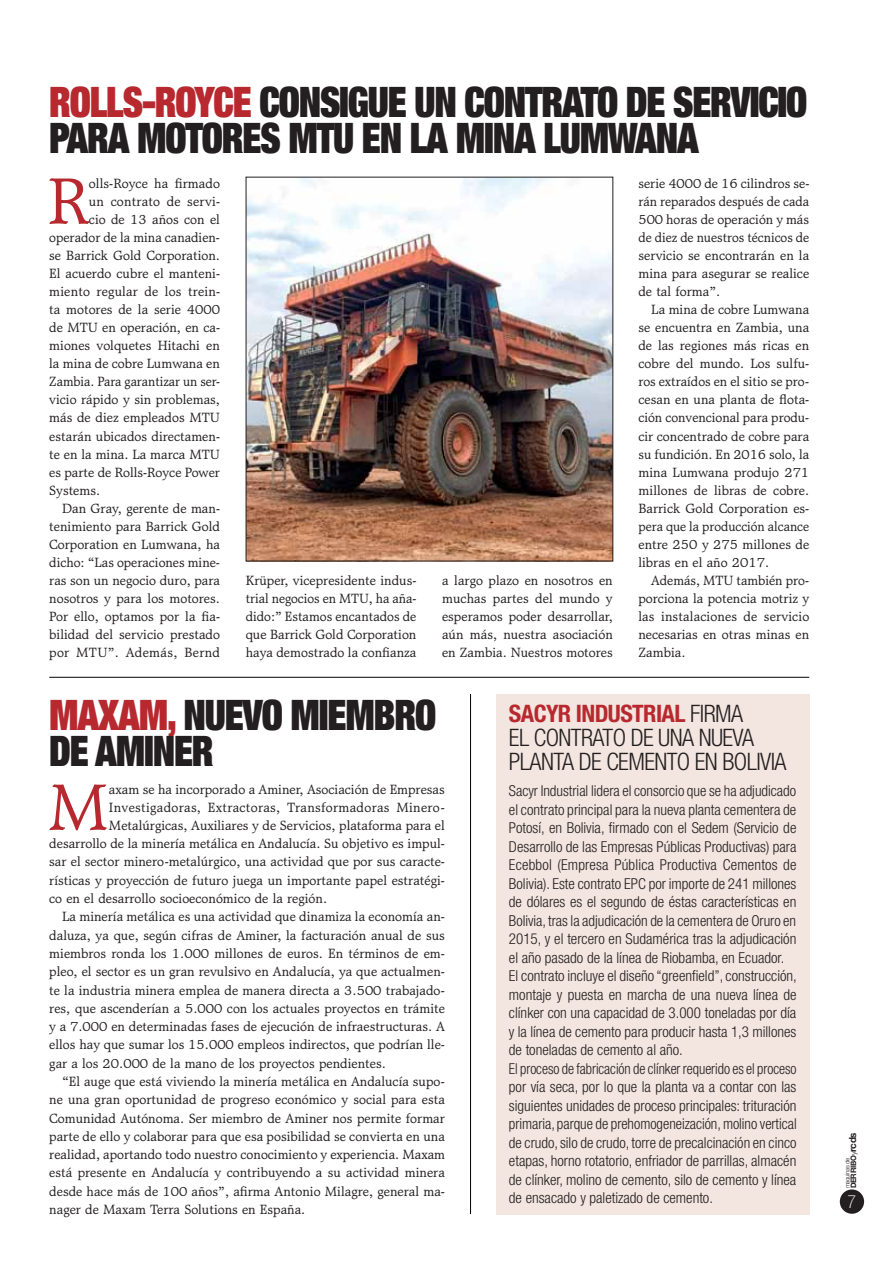
<style>
.page{position:relative;width:893px;height:1263px;background:#fff}
.page>*{position:absolute;margin:0;border:0;box-sizing:border-box;transform-origin:0 0}
.t1{font:66.3px "Matt Antique BT";color:#b8292f;scale:.95 1}
.t2{font:900 expanded 42.15px/36.2px "Helvetica Neue";letter-spacing:-.03em;color:#231f20;scale:.9 1}
.t3{font:300 condensed 24.15px/24.2px "Helvetica Neue";letter-spacing:-.025em;color:#231f20}
.t4{font:100 condensed 18px "Helvetica Neue";color:#fff}
.t5{font:300 condensed 15px/18.5px "Helvetica Neue";color:#231f20}
.t6{font:13.5px/18px "Matt Antique BT";color:#231f20;text-align:justify;scale:.95 1}
.t7{font:13.5px/18px "Matt Antique BT";color:#231f20;text-align:justify;scale:.94 1}
.t8{font:13.5px "Matt Antique BT";letter-spacing:.025em;color:#231f20;scale:.95 1}
.t9{font:13.5px "Matt Antique BT";color:#231f20;scale:.92 1}
.t10{font:700 7.5px "Helvetica Neue";letter-spacing:-.04em;color:#231f20}
.t11{font:300 6px "Helvetica Neue";letter-spacing:-.04em;color:#231f20}
.s1{color:#b8292f}
.s2{font-weight:700;color:#b8292f}
.s3{font-weight:300}
.s4{font-size:9.75px}
</style>
<div class="page">
<div style="left:840px;top:1189px;width:24px;height:25px;background:#231f20;border-radius:50%"></div>
<div style="left:496px;top:694px;width:313px;height:520px;background:#f3e5df"></div>
<hr style="left:49px;top:677px;width:760px;height:1px;background:#000">
<hr style="left:470px;top:694px;width:1px;height:520px;background:#000">
<img style="left:248px;top:179px;width:363px;height:380px">
<h2 class="t2" style="left:49px;top:88px;width:844px"><span class="s1">ROLLS-ROYCE</span> CONSIGUE UN CONTRATO DE SERVICIO<br>PARA MOTORES MTU EN LA MINA LUMWANA</h2>
<p class="t7" style="left:638px;top:175px;width:183px">serie 4000 de 16 cilindros se&shy;rán reparados después de cada 500 horas de operación y más de diez de nuestros técnicos de servicio se encontrarán en la mina para asegurar se realice de tal forma”.</p>
<p class="t6" style="left:638px;top:302px;width:181px;text-indent:13px">La mina de cobre Lumwana se encuentra en Zambia, una de las regiones más ricas en cobre del mundo. Los sulfu&shy;ros extraídos en el sitio se pro&shy;cesan en una planta de flota&shy;ción convencional para produ&shy;cir concentrado de cobre para su fundición. En 2016 solo, la mina Lumwana produjo 271 millones de libras de cobre.<br>Barrick Gold Corporation es&shy;pera que la producción alcance entre 250 y 275 millones de libras en el año 2017.</p>
<p class="t7" style="left:638px;top:573px;width:183px;text-indent:13px">Además, MTU también pro&shy;porciona la potencia motriz y las instalaciones de servicio necesarias en otras minas en Zambia.</p>
<h1 class="t1" style="left:48px;top:176px;width:45px">R</h1>
<p class="t6" style="left:89px;top:175px;width:139px">olls-Royce ha firmado</p>
<p class="t6" style="left:89px;top:193px;width:139px">un contrato de servi-</p>
<p class="t6" style="left:89px;top:211px;width:139px">cio de 13 años con el</p>
<p class="t7" style="left:49px;top:229px;width:183px">operador de la mina canadien-</p>
<p class="t6" style="left:49px;top:248px;width:181px">se Barrick Gold Corporation.</p>
<p class="t6" style="left:49px;top:266px;width:181px">El acuerdo cubre el manteni-</p>
<p class="t6" style="left:49px;top:284px;width:181px">miento regular de los trein-</p>
<p class="t6" style="left:49px;top:302px;width:181px">ta motores de la serie 4000</p>
<p class="t6" style="left:49px;top:320px;width:181px">de MTU en operación, en ca-</p>
<p class="t6" style="left:49px;top:338px;width:181px">miones volquetes Hitachi en</p>
<p class="t6" style="left:49px;top:356px;width:181px">la mina de cobre Lumwana en</p>
<p class="t9" style="left:49px;top:377px;width:187px">Zambia. Para garantizar un ser-</p>
<p class="t6" style="left:49px;top:392px;width:181px">vicio rápido y sin problemas,</p>
<p class="t6" style="left:49px;top:410px;width:181px">más de diez empleados MTU</p>
<p class="t6" style="left:49px;top:428px;width:181px">estarán ubicados directamen-</p>
<p class="t6" style="left:49px;top:446px;width:181px">te en la mina. La marca MTU</p>
<p class="t6" style="left:49px;top:464px;width:181px">es parte de Rolls-Royce Power</p>
<p class="t6" style="left:49px;top:482px;width:55px">Systems.</p>
<p class="t6" style="left:62px;top:501px;width:168px">Dan Gray, gerente de man-</p>
<p class="t6" style="left:49px;top:519px;width:181px">tenimiento para Barrick Gold</p>
<p class="t6" style="left:49px;top:537px;width:181px">Corporation en Lumwana, ha</p>
<p class="t7" style="left:49px;top:555px;width:183px">dicho: “Las operaciones mine-</p>
<p class="t6" style="left:49px;top:573px;width:181px">ras son un negocio duro, para</p>
<p class="t6" style="left:49px;top:591px;width:181px">nosotros y para los motores.</p>
<p class="t6" style="left:49px;top:609px;width:181px">Por ello, optamos por la fia-</p>
<p class="t6" style="left:49px;top:627px;width:181px">bilidad del servicio prestado</p>
<p class="t8" style="left:49px;top:648px;width:181px">por MTU”. Además, Bernd</p>
<p class="t6" style="left:246px;top:572px;width:181px">Krüper, vicepresidente indus&shy;trial negocios en MTU, ha aña&shy;dido:” Estamos encantados de que Barrick Gold Corporation haya demostrado la confianza</p>
<p class="t6" style="left:442px;top:572px;width:181px">a largo plazo en nosotros en muchas partes del mundo y esperamos poder desarrollar, aún más, nuestra asociación en Zambia. Nuestros motores</p>
<h2 class="t2" style="left:49px;top:701px;width:431px"><span class="s1">MAXAM,</span> NUEVO MIEMBRO<br>DE AMINER</h2>
<h1 class="t1" style="left:48px;top:782px;width:66px">M</h1>
<p class="t6" style="left:109px;top:781px;width:355px">axam se ha incorporado a Aminer, Asociación de Empresas</p>
<p class="t8" style="left:109px;top:802px;width:355px">Investigadoras, Extractoras, Transformadoras Minero-</p>
<p class="t6" style="left:109px;top:818px;width:355px">Metalúrgicas, Auxiliares y de Servicios, plataforma para el</p>
<p class="t6" style="left:49px;top:836px;width:418px">desarrollo de la minería metálica en Andalucía. Su objetivo es impul-</p>
<p class="t6" style="left:49px;top:854px;width:418px">sar el sector minero-metalúrgico, una actividad que por sus caracte-</p>
<p class="t6" style="left:49px;top:872px;width:418px">rísticas y proyección de futuro juega un importante papel estratégi-</p>
<p class="t6" style="left:49px;top:891px;width:294px">co en el desarrollo socioeconómico de la región.</p>
<p class="t6" style="left:62px;top:909px;width:404px">La minería metálica es una actividad que dinamiza la economía an-</p>
<p class="t6" style="left:49px;top:927px;width:418px">daluza, ya que, según cifras de Aminer, la facturación anual de sus</p>
<p class="t6" style="left:49px;top:946px;width:418px">miembros ronda los 1.000 millones de euros. En términos de em-</p>
<p class="t6" style="left:49px;top:964px;width:418px">pleo, el sector es un gran revulsivo en Andalucía, ya que actualmen-</p>
<p class="t6" style="left:49px;top:982px;width:418px">te la industria minera emplea de manera directa a 3.500 trabajado-</p>
<p class="t6" style="left:49px;top:1001px;width:418px">res, que ascenderían a 5.000 con los actuales proyectos en trámite</p>
<p class="t6" style="left:49px;top:1019px;width:418px">y a 7.000 en determinadas fases de ejecución de infraestructuras. A</p>
<p class="t6" style="left:49px;top:1037px;width:418px">ellos hay que sumar los 15.000 empleos indirectos, que podrían lle-</p>
<p class="t6" style="left:49px;top:1055px;width:356px">gar a los 20.000 de la mano de los proyectos pendientes.</p>
<p class="t6" style="left:62px;top:1074px;width:404px">“El auge que está viviendo la minería metálica en Andalucía supo-</p>
<p class="t6" style="left:49px;top:1092px;width:418px">ne una gran oportunidad de progreso económico y social para esta</p>
<p class="t6" style="left:49px;top:1110px;width:418px">Comunidad Autónoma. Ser miembro de Aminer nos permite formar</p>
<p class="t6" style="left:49px;top:1129px;width:418px">parte de ello y colaborar para que esa posibilidad se convierta en una</p>
<p class="t6" style="left:49px;top:1147px;width:418px">realidad, aportando todo nuestro conocimiento y experiencia. Maxam</p>
<p class="t6" style="left:49px;top:1165px;width:418px">está presente en Andalucía y contribuyendo a su actividad minera</p>
<p class="t6" style="left:49px;top:1184px;width:418px">desde hace más de 100 años”, afirma Antonio Milagre, general ma-</p>
<p class="t6" style="left:49px;top:1202px;width:271px">nager de Maxam Terra Solutions en España.</p>
<h3 class="t3" style="left:509px;top:704px;width:279px"><span class="s2">SACYR INDUSTRIAL</span> FIRMA<br>EL CONTRATO DE UNA NUEVA<br>PLANTA DE CEMENTO EN BOLIVIA</h3>
<p class="t5" style="left:509px;top:783px;width:289px">Sacyr Industrial lidera el consorcio que se ha adjudicado el contrato principal para la nueva planta cementera de Potosí, en Bolivia, firmado con el Sedem (Servicio de Desarrollo de las Empresas Públicas Productivas) para Ecebbol (Empresa Pública Productiva Cementos de Bolivia). Este contrato EPC por importe de 241 millones de dólares es el segundo de éstas características en Bolivia, tras la adjudicación de la cementera de Oruro en 2015, y el tercero en Sudamérica tras la adjudicación el año pasado de la línea de Riobamba, en Ecuador.<br>El contrato incluye el diseño “greenfield”, construcción, montaje y puesta en marcha de una nueva línea de clínker con una capacidad de 3.000 toneladas por día y la línea de cemento para producir hasta 1,3 millones de toneladas de cemento al año.<br>El proceso de fabricación de clínker requerido es el proceso por vía seca, por lo que la planta va a contar con las siguientes unidades de proceso principales: trituración primaria, parque de prehomogeneización, molino vertical de crudo, silo de crudo, torre de precalcinación en cinco etapas, horno rotatorio, enfriador de parrillas, almacén de clínker, molino de cemento, silo de cemento y línea de ensacado y paletizado de cemento.</p>
<p class="t10" style="left:851px;top:1188px;width:58px;rotate:-90deg">DERRIBO<span class="s3">y</span><span class="s4">rcds</span></p>
<h3 class="t4" style="left:847px;top:1195px;width:10px">7</h3>
<p class="t11" style="left:845px;top:1188px;width:32px;rotate:-90deg">maquinas de</p>
</div>
